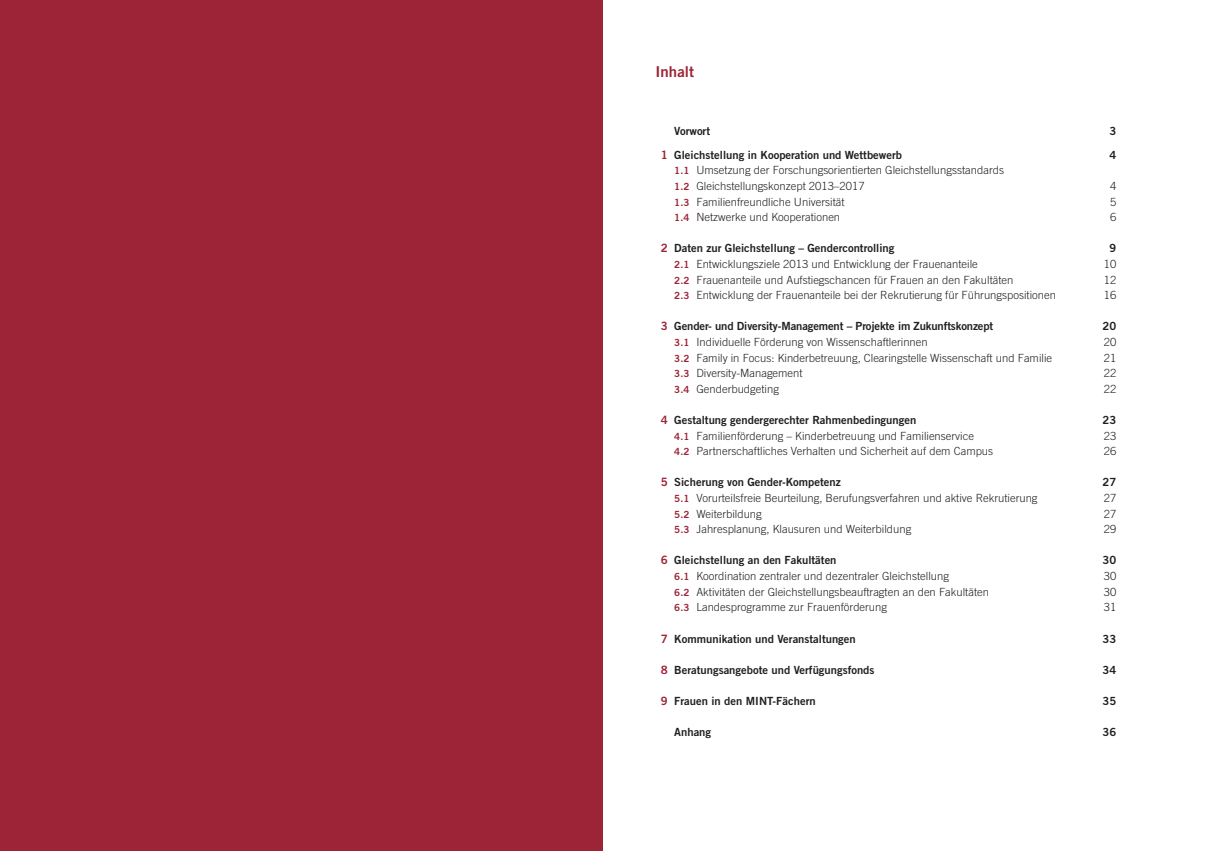
<style>
.page{position:relative;width:1205px;height:851px;background:#fff}
.page>*{position:absolute;margin:0;border:0;box-sizing:border-box;transform-origin:0 0}
.t1{font:15px "Trade Gothic LT Std Bd 2";color:#9c2436}
.t2{font:300 11.25px/15.6px "Trade Gothic LT Std";color:#231f20}
.t3{font:11.25px "Trade Gothic LT Std Bd 2";color:#231f20}
.s1{font-size:11.5px;color:#9c2436}
.s2{font-family:"Trade Gothic LT Std Bd 2";font-weight:400;font-size:9.88px;color:#9c2436}
</style>
<div class="page">
<div style="left:0;top:0;width:602px;height:850px;background:#9c2436"></div>
<h1 class="t1" style="left:656px;top:66px;width:40px">Inhalt</h1>
<p class="t3" style="left:674px;top:127px;width:37px">Vorwort</p>
<p class="t3" style="left:1109px;top:127px;width:8px">3</p>
<p class="t3" style="left:661px;top:151px;width:243px"><span class="s1">1</span> Gleichstellung in Kooperation und Wettbewerb</p>
<p class="t3" style="left:1109px;top:151px;width:8px">4</p>
<p class="t2" style="left:674px;top:163px;width:331px"><span class="s2">1.1</span> Umsetzung der Forschungsorientierten Gleichstellungsstandards<br><span class="s2">1.2</span> Gleichstellungskonzept 2013–2017</p>
<p class="t2" style="left:1110px;top:179px;width:8px">4</p>
<p class="t2" style="left:674px;top:195px;width:172px"><span class="s2">1.3</span> Familienfreundliche Universität</p>
<p class="t2" style="left:1110px;top:195px;width:8px">5</p>
<p class="t2" style="left:674px;top:210px;width:167px"><span class="s2">1.4</span> Netzwerke und Kooperationen</p>
<p class="t2" style="left:1110px;top:210px;width:8px">6</p>
<p class="t3" style="left:661px;top:244px;width:235px"><span class="s1">2</span> Daten zur Gleichstellung – Gendercontrolling</p>
<p class="t3" style="left:1109px;top:244px;width:8px">9</p>
<p class="t2" style="left:674px;top:257px;width:305px"><span class="s2">2.1</span> Entwicklungsziele 2013 und Entwicklung der Frauenanteile</p>
<p class="t2" style="left:1104px;top:257px;width:14px">10</p>
<p class="t2" style="left:674px;top:273px;width:341px"><span class="s2">2.2</span> Frauenanteile und Aufstiegschancen für Frauen an den Fakultäten</p>
<p class="t2" style="left:1104px;top:273px;width:14px">12</p>
<p class="t2" style="left:674px;top:288px;width:383px"><span class="s2">2.3</span> Entwicklung der Frauenanteile bei der Rekrutierung für Führungspositionen</p>
<p class="t2" style="left:1104px;top:288px;width:14px">16</p>
<p class="t3" style="left:661px;top:322px;width:334px"><span class="s1">3</span> Gender- und Diversity-Management – Projekte im Zukunftskonzept</p>
<p class="t3" style="left:1102px;top:322px;width:15px">20</p>
<p class="t2" style="left:674px;top:335px;width:255px"><span class="s2">3.1</span> Individuelle Förderung von Wissenschaftlerinnen</p>
<p class="t2" style="left:1104px;top:335px;width:14px">20</p>
<p class="t2" style="left:674px;top:351px;width:379px"><span class="s2">3.2</span> Family in Focus: Kinderbetreuung, Clearingstelle Wissenschaft und Familie</p>
<p class="t2" style="left:1104px;top:351px;width:14px">21</p>
<p class="t2" style="left:674px;top:366px;width:130px"><span class="s2">3.3</span> Diversity-Management</p>
<p class="t2" style="left:1104px;top:366px;width:14px">22</p>
<p class="t2" style="left:674px;top:382px;width:106px"><span class="s2">3.4</span> Genderbudgeting</p>
<p class="t2" style="left:1104px;top:382px;width:14px">22</p>
<p class="t3" style="left:661px;top:416px;width:257px"><span class="s1">4</span> Gestaltung gendergerechter Rahmenbedingungen</p>
<p class="t3" style="left:1102px;top:416px;width:15px">23</p>
<p class="t2" style="left:674px;top:429px;width:301px"><span class="s2">4.1</span> Familienförderung – Kinderbetreuung und Familienservice</p>
<p class="t2" style="left:1104px;top:429px;width:14px">23</p>
<p class="t2" style="left:674px;top:444px;width:320px"><span class="s2">4.2</span> Partnerschaftliches Verhalten und Sicherheit auf dem Campus</p>
<p class="t2" style="left:1104px;top:444px;width:14px">26</p>
<p class="t3" style="left:661px;top:478px;width:181px"><span class="s1">5</span> Sicherung von Gender-Kompetenz</p>
<p class="t3" style="left:1102px;top:478px;width:15px">27</p>
<p class="t2" style="left:674px;top:491px;width:365px"><span class="s2">5.1</span> Vorurteilsfreie Beurteilung, Berufungsverfahren und aktive Rekrutierung</p>
<p class="t2" style="left:1104px;top:491px;width:14px">27</p>
<p class="t2" style="left:674px;top:506px;width:89px"><span class="s2">5.2</span> Weiterbildung</p>
<p class="t2" style="left:1104px;top:506px;width:14px">27</p>
<p class="t2" style="left:674px;top:522px;width:238px"><span class="s2">5.3</span> Jahresplanung, Klausuren und Weiterbildung</p>
<p class="t2" style="left:1104px;top:522px;width:14px">29</p>
<p class="t3" style="left:661px;top:556px;width:177px"><span class="s1">6</span> Gleichstellung an den Fakultäten</p>
<p class="t3" style="left:1102px;top:556px;width:15px">30</p>
<p class="t2" style="left:674px;top:569px;width:276px"><span class="s2">6.1</span> Koordination zentraler und dezentraler Gleichstellung</p>
<p class="t2" style="left:1104px;top:569px;width:14px">30</p>
<p class="t2" style="left:674px;top:584px;width:316px"><span class="s2">6.2</span> Aktivitäten der Gleichstellungsbeauftragten an den Fakultäten</p>
<p class="t2" style="left:1104px;top:584px;width:14px">30</p>
<p class="t2" style="left:674px;top:600px;width:214px"><span class="s2">6.3</span> Landesprogramme zur Frauenförderung</p>
<p class="t2" style="left:1104px;top:600px;width:14px">31</p>
<p class="t3" style="left:661px;top:634px;width:196px"><span class="s1">7</span> Kommunikation und Veranstaltungen</p>
<p class="t3" style="left:1102px;top:634px;width:15px">33</p>
<p class="t3" style="left:661px;top:665px;width:215px"><span class="s1">8</span> Beratungsangebote und Verfügungsfonds</p>
<p class="t3" style="left:1102px;top:665px;width:15px">34</p>
<p class="t3" style="left:661px;top:696px;width:156px"><span class="s1">9</span> Frauen in den MINT-Fächern</p>
<p class="t3" style="left:1102px;top:696px;width:15px">35</p>
<p class="t3" style="left:674px;top:727px;width:38px">Anhang</p>
<p class="t3" style="left:1102px;top:727px;width:15px">36</p>
</div>
